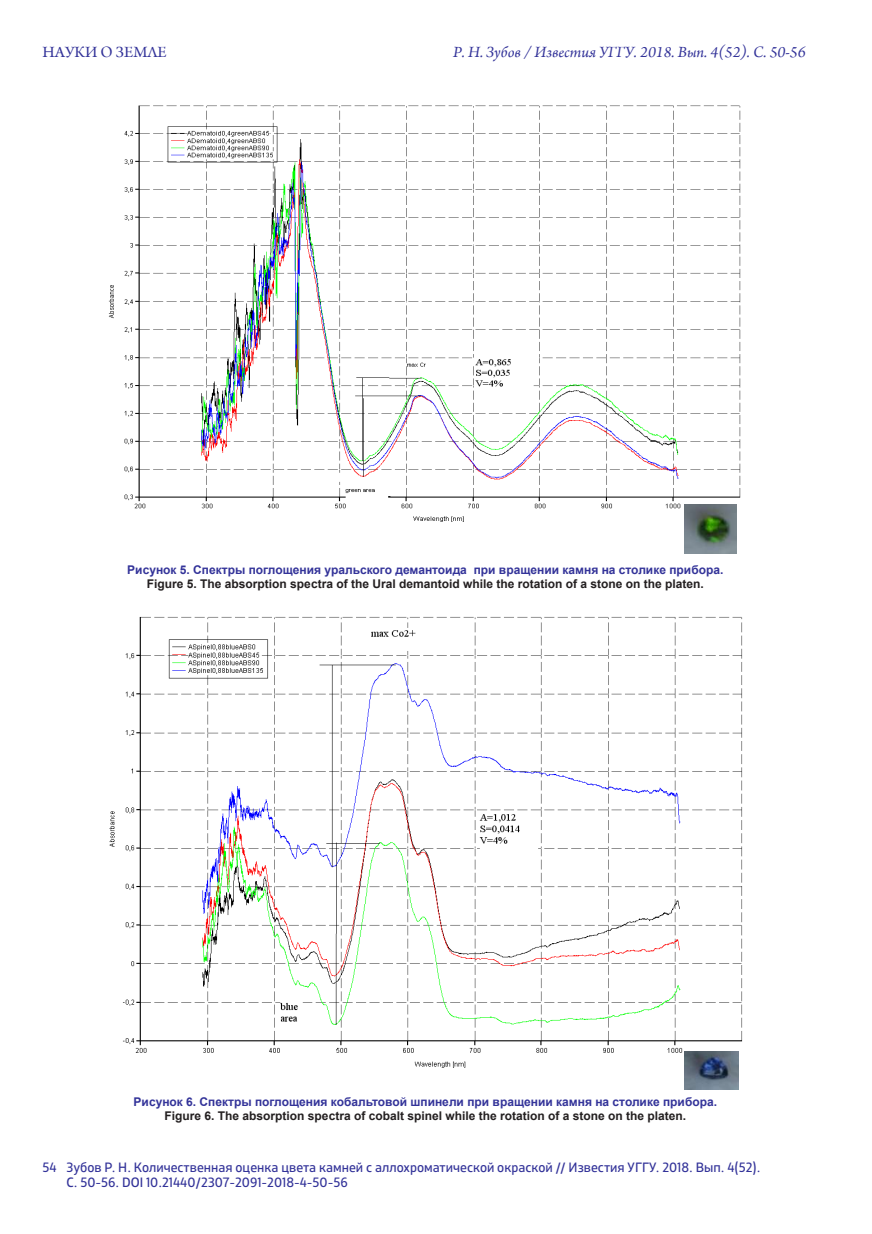
<style>
.page{position:relative;width:872px;height:1234px;background:#fff}
.page>*{position:absolute;margin:0;border:0;box-sizing:border-box;transform-origin:0 0}
.t1{font:italic 16.5px "Arno Pro";color:#339}
.t2{font:16.5px "Arno Pro";color:#339}
.t3{font:13.5px/15px "XXII Centar";color:#339}
.t4{font:700 12px "Arial";color:#231f20}
.t5{font:700 12px "Arial";color:#339}
</style>
<div class="page">
<img style="left:108px;top:105px;width:633px;height:417px">
<img style="left:684px;top:504px;width:53px;height:49px">
<img style="left:109px;top:616px;width:634px;height:454px">
<img style="left:684px;top:1050px;width:54px;height:38px">
<h1 class="t2" style="left:43px;top:43px;width:126px">НАУКИ О ЗЕМЛЕ</h1>
<h1 class="t1" style="left:453px;top:42px;width:354px">Р. Н. Зубов / Известия УГГУ. 2018. Вып. 4(52). С. 50-56</h1>
<p class="t5" style="left:127px;top:561px;width:597px">Рисунок 5. Спектры поглощения уральского демантоида при вращении камня на столике прибора.</p>
<p class="t4" style="left:147px;top:575px;width:558px">Figure 5. The absorption spectra of the Ural demantoid while the rotation of a stone on the platen.</p>
<p class="t5" style="left:134px;top:1093px;width:585px">Рисунок 6. Спектры поглощения кобальтовой шпинели при вращении камня на столике прибора.</p>
<p class="t4" style="left:165px;top:1107px;width:523px">Figure 6. The absorption spectra of cobalt spinel while the rotation of a stone on the platen.</p>
<p class="t3" style="left:67px;top:1159px;width:695px;text-indent:-24px">54 Зубов Р. Н. Количественная оценка цвета камней с аллохроматической окраской // Известия УГГУ. 2018. Вып. 4(52).<br>С. 50-56. DOI 10.21440/2307-2091-2018-4-50-56</p>
</div>
